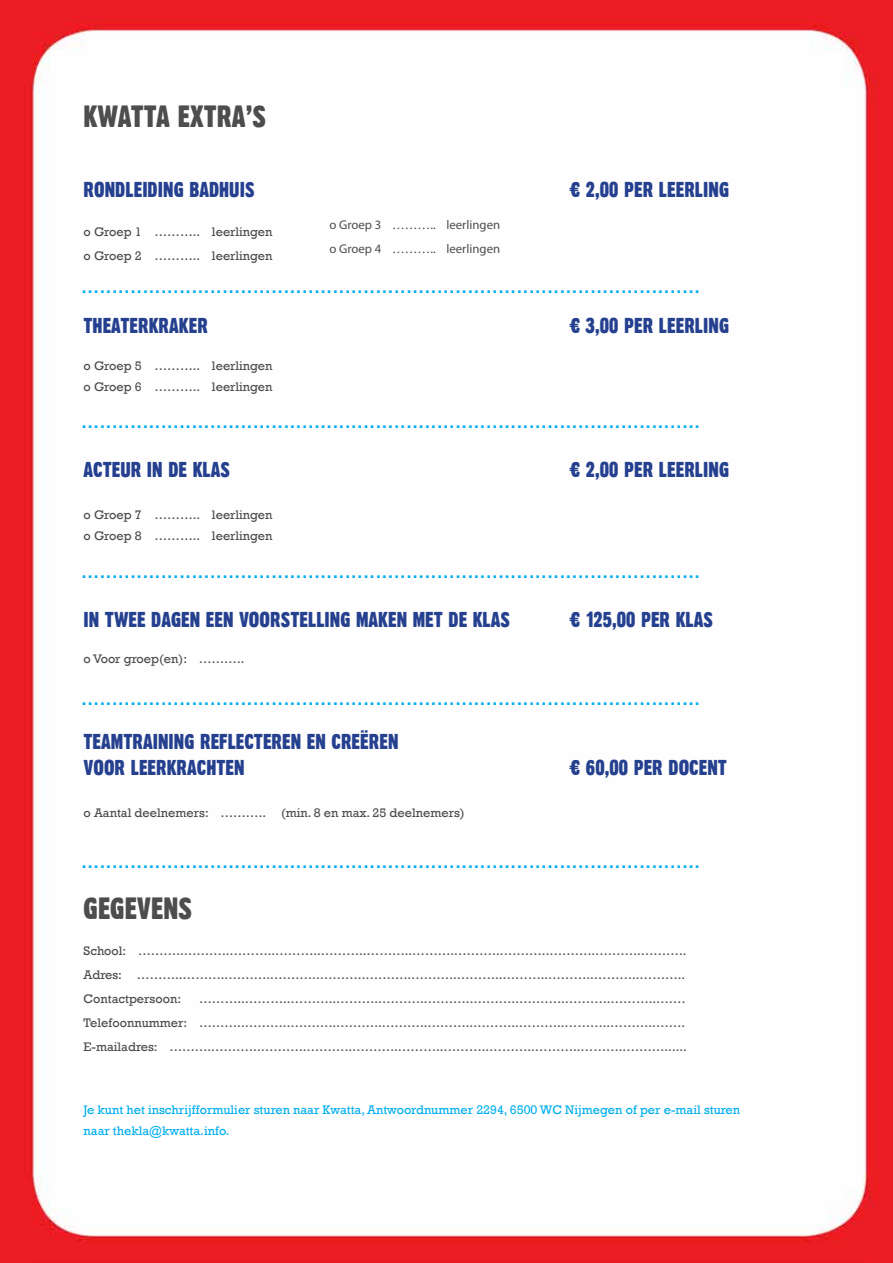
<style>
.page{position:relative;width:893px;height:1263px;background:#fff}
.page>*{position:absolute;margin:0;border:0;box-sizing:border-box;transform-origin:0 0}
.t1{font:30px "Thick Goth";color:#4d4d4f}
.t2{font:21px "Rockwell";color:#00aeef}
.t3{font:21px/25.2px "Thick Goth";color:#25408f}
.t4{font:12.75px/24px "Rockwell";color:#4d4d4f}
.t5{font:12.75px/21px "Rockwell";color:#00aeef}
.t6{font:12.75px/24px "Myriad Pro";color:#4d4d4f}
</style>
<div class="page">
<img style="left:0;top:0;width:893px;height:1263px">
<div style="left:67px;top:1012px;width:752px;height:181px;background:#fff"></div>
<h1 class="t1" style="left:84px;top:98px;width:184px">KWATTA EXTRA’S</h1>
<h2 class="t3" style="left:84px;top:177px;width:173px">RONDLEIDING BADHUIS</h2>
<h2 class="t3" style="left:570px;top:177px;width:161px">€ 2,00 PER LEERLING</h2>
<p class="t4" style="left:84px;top:220px;width:190px">o Groep 1 ……….. leerlingen o Groep 2 ……….. leerlingen</p>
<p class="t6" style="left:329px;top:213px;width:172px">o Groep 3 ……….. leerlingen o Groep 4 ……….. leerlingen</p>
<h2 class="t2" style="left:81px;top:270px;width:621px">.....................................................................................................</h2>
<h2 class="t3" style="left:84px;top:313px;width:126px">THEATERKRAKER</h2>
<h2 class="t3" style="left:570px;top:313px;width:161px">€ 3,00 PER LEERLING</h2>
<p class="t4" style="left:84px;top:355px;width:190px;line-height:21px">o Groep 5 ……….. leerlingen o Groep 6 ……….. leerlingen</p>
<h2 class="t2" style="left:81px;top:406px;width:621px">.....................................................................................................</h2>
<h2 class="t3" style="left:84px;top:457px;width:148px">ACTEUR IN DE KLAS</h2>
<h2 class="t3" style="left:570px;top:457px;width:161px">€ 2,00 PER LEERLING</h2>
<p class="t4" style="left:84px;top:504px;width:190px;line-height:21px">o Groep 7 ……….. leerlingen o Groep 8 ……….. leerlingen</p>
<h2 class="t2" style="left:81px;top:556px;width:621px">.....................................................................................................</h2>
<h2 class="t3" style="left:84px;top:606px;width:428px">IN TWEE DAGEN EEN VOORSTELLING MAKEN MET DE KLAS</h2>
<h2 class="t3" style="left:570px;top:606px;width:145px">€ 125,00 PER KLAS</h2>
<p class="t4" style="left:84px;top:646px;width:162px">o Voor groep(en): ………..</p>
<h2 class="t2" style="left:81px;top:682px;width:621px">.....................................................................................................</h2>
<h2 class="t3" style="left:84px;top:729px;width:316px">TEAMTRAINING REFLECTEREN EN CREËREN<br>VOOR LEERKRACHTEN</h2>
<p class="t4" style="left:84px;top:800px;width:383px">o Aantal deelnemers: ……….. (min. 8 en max. 25 deelnemers)</p>
<h2 class="t3" style="left:570px;top:754px;width:159px">€ 60,00 PER DOCENT</h2>
<h2 class="t2" style="left:81px;top:845px;width:621px">.....................................................................................................</h2>
<h1 class="t1" style="left:84px;top:890px;width:110px">GEGEVENS</h1>
<p class="t4" style="left:84px;top:938px;width:604px;text-align:justify">School: ………..………..………..………..………..………..………..………..………..………..………..………..<br>Adres: ………..………..………..………..………..………..………..………..………..………..………..………..<br>Contactpersoon:</p>
<p class="t4" style="left:84px;top:986px;width:605px;text-indent:116px">………..………..………..………..………..………..………..………..………..………..…….<br>Telefoonnummer: ………..………..………..………..………..………..………..………..………..………..…….<br>E-mailadres: ………..………..………..………..………..………..………..………..………..………..………......</p>
<p class="t5" style="left:84px;top:1098px;width:658px">Je kunt het inschrijfformulier sturen naar Kwatta, Antwoordnummer 2294, 6500 WC Nijmegen of per e-mail sturen naar thekla@kwatta.info.</p>
</div>
